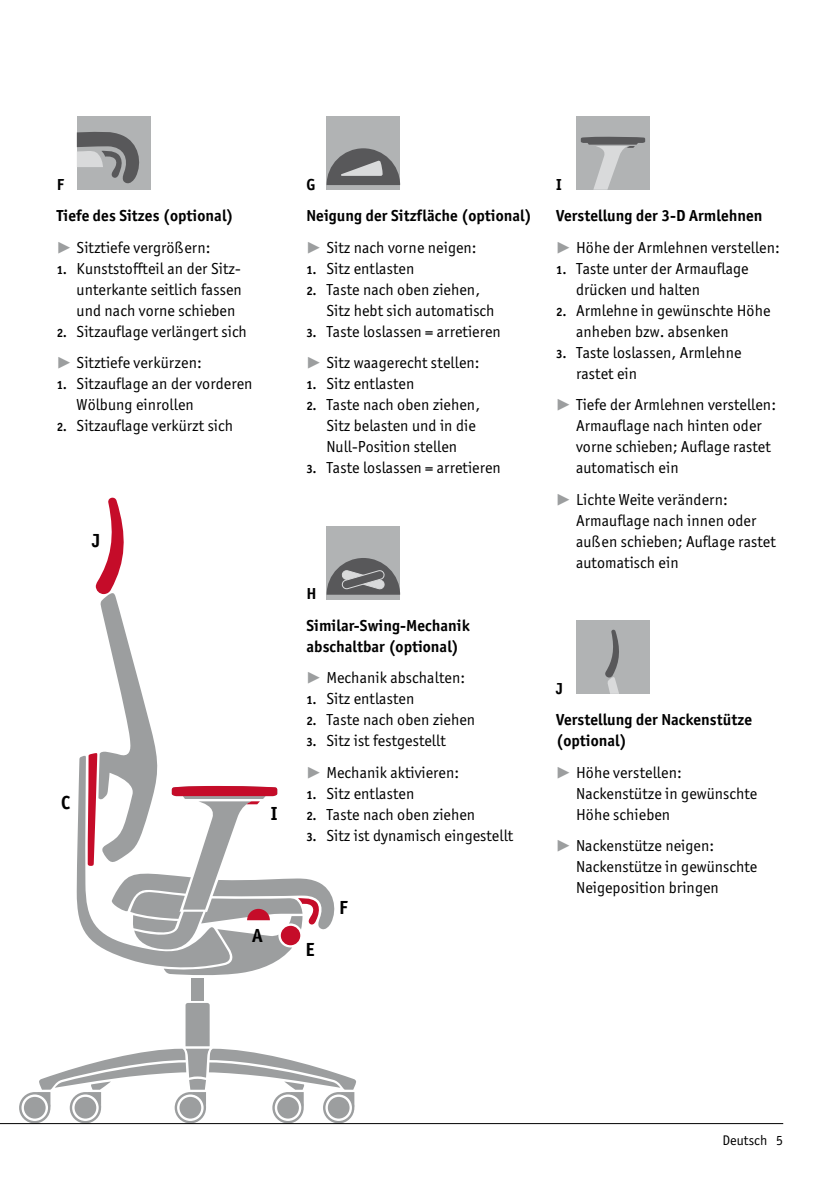
<style>
.page{position:relative;width:840px;height:1191px;background:#fff}
.page>*{position:absolute;margin:0;border:0;box-sizing:border-box;transform-origin:0 0}
.Subline_Bold{font:700 19px "Officina San Itc T";color:#000}
.Text_Book{font:16px/21px "Officina San Itc T";letter-spacing:.005em;color:#000}
.Normal_Bold{font:700 16px/21px "Officina San Itc T";letter-spacing:.005em;color:#000}
.t1{font:14px "Officina San Itc T";letter-spacing:.005em;color:#000}
.s1{font-family:"European Pi Four";font-size:15px;color:#9c9e9f}
.s2{font-weight:700;font-size:12px}
</style>
<div class="page">
<svg style="left:19px;top:1003px;width:337px;height:120px"></svg>
<div style="left:191px;top:977px;width:12px;height:23px;background:#9c9e9f"></div>
<hr style="left:0;top:1123px;width:782px;height:1px;background:#000">
<div style="left:77px;top:116px;width:73px;height:74px;background:#b1b3b4"></div>
<svg style="left:77px;top:131px;width:63px;height:53px"></svg>
<div style="left:326px;top:116px;width:74px;height:74px;background:#b1b3b4"></div>
<svg style="left:326px;top:148px;width:74px;height:37px"></svg>
<div style="left:576px;top:116px;width:73px;height:74px;background:#b1b3b4"></div>
<svg style="left:580px;top:137px;width:64px;height:53px"></svg>
<svg style="left:77px;top:497px;width:323px;height:478px"></svg>
<div style="left:576px;top:620px;width:73px;height:74px;background:#b1b3b4"></div>
<svg style="left:605px;top:629px;width:14px;height:65px"></svg>
<p class="Normal_Bold" style="left:57px;top:173px;width:9px">F</p>
<p class="Normal_Bold" style="left:57px;top:205px;width:178px">Tiefe des Sitzes (optional)</p>
<p class="Text_Book" style="left:57px;top:237px;width:155px"><span class="s1">P</span> Sitztiefe vergrößern:</p>
<p class="Text_Book" style="left:77px;top:258px;width:167px;text-align:justify;text-indent:-20px"><span class="s2">1.</span> Kunststoffteil an der Sitz&shy;unterkante seitlich fassen und nach vorne schieben</p>
<p class="Text_Book" style="left:57px;top:321px;width:191px"><span class="s2">2.</span> Sitzauflage verlängert sich</p>
<p class="Text_Book" style="left:57px;top:352px;width:146px"><span class="s1">P</span> Sitztiefe verkürzen:</p>
<p class="Text_Book" style="left:77px;top:373px;width:177px;text-indent:-20px"><span class="s2">1.</span> Sitzauflage an der vorderen<br>Wölbung einrollen</p>
<p class="Text_Book" style="left:57px;top:415px;width:178px"><span class="s2">2.</span> Sitzauflage verkürzt sich</p>
<p class="Subline_Bold" style="left:92px;top:528px;width:10px">J</p>
<p class="Subline_Bold" style="left:61px;top:791px;width:10px">C</p>
<p class="Subline_Bold" style="left:271px;top:801px;width:8px">I</p>
<p class="Subline_Bold" style="left:252px;top:924px;width:12px">A</p>
<p class="Normal_Bold" style="left:306px;top:173px;width:10px">G</p>
<p class="Normal_Bold" style="left:306px;top:205px;width:227px">Neigung der Sitzfläche (optional)</p>
<p class="Text_Book" style="left:306px;top:237px;width:171px"><span class="s1">P</span> Sitz nach vorne neigen:</p>
<p class="Text_Book" style="left:306px;top:258px;width:109px"><span class="s2">1.</span> Sitz entlasten</p>
<p class="Text_Book" style="left:306px;top:279px;width:175px"><span class="s2">2.</span> Taste nach oben ziehen,</p>
<p class="Text_Book" style="left:326px;top:300px;width:170px">Sitz hebt sich automatisch</p>
<p class="Text_Book" style="left:306px;top:321px;width:196px"><span class="s2">3.</span> Taste loslassen = arretieren</p>
<p class="Text_Book" style="left:306px;top:352px;width:174px"><span class="s1">P</span> Sitz waagerecht stellen:</p>
<p class="Text_Book" style="left:306px;top:373px;width:109px"><span class="s2">1.</span> Sitz entlasten</p>
<p class="Text_Book" style="left:306px;top:394px;width:175px"><span class="s2">2.</span> Taste nach oben ziehen,</p>
<p class="Text_Book" style="left:326px;top:415px;width:151px">Sitz belasten und in die</p>
<p class="Text_Book" style="left:326px;top:436px;width:132px">Null-Position stellen</p>
<p class="Text_Book" style="left:306px;top:457px;width:196px"><span class="s2">3.</span> Taste loslassen = arretieren</p>
<p class="Normal_Bold" style="left:306px;top:583px;width:12px">H</p>
<p class="Normal_Bold" style="left:306px;top:614px;width:165px">Similar-Swing-Mechanik</p>
<p class="Normal_Bold" style="left:306px;top:635px;width:154px">abschaltbar (optional)</p>
<p class="Text_Book" style="left:306px;top:667px;width:160px"><span class="s1">P</span> Mechanik abschalten:</p>
<p class="Text_Book" style="left:306px;top:688px;width:109px"><span class="s2">1.</span> Sitz entlasten</p>
<p class="Text_Book" style="left:306px;top:709px;width:170px"><span class="s2">2.</span> Taste nach oben ziehen</p>
<p class="Text_Book" style="left:306px;top:730px;width:141px"><span class="s2">3.</span> Sitz ist festgestellt</p>
<p class="Text_Book" style="left:306px;top:762px;width:154px"><span class="s1">P</span> Mechanik aktivieren:</p>
<p class="Text_Book" style="left:306px;top:783px;width:109px"><span class="s2">1.</span> Sitz entlasten</p>
<p class="Text_Book" style="left:306px;top:804px;width:170px"><span class="s2">2.</span> Taste nach oben ziehen</p>
<p class="Text_Book" style="left:306px;top:825px;width:208px"><span class="s2">3.</span> Sitz ist dynamisch eingestellt</p>
<p class="Subline_Bold" style="left:305px;top:938px;width:11px">E</p>
<p class="Subline_Bold" style="left:339px;top:896px;width:10px">F</p>
<p class="Normal_Bold" style="left:556px;top:173px;width:7px">I</p>
<p class="Normal_Bold" style="left:556px;top:205px;width:208px">Verstellung der 3-D Armlehnen</p>
<p class="Text_Book" style="left:556px;top:237px;width:225px"><span class="s1">P</span> Höhe der Armlehnen verstellen:</p>
<p class="Text_Book" style="left:556px;top:258px;width:194px"><span class="s2">1.</span> Taste unter der Armauflage</p>
<p class="Text_Book" style="left:575px;top:279px;width:125px">drücken und halten</p>
<p class="Text_Book" style="left:575px;top:300px;width:196px;text-indent:-20px"><span class="s2">2.</span> Armlehne in gewünschte Höhe anheben bzw. absenken</p>
<p class="Text_Book" style="left:556px;top:342px;width:187px"><span class="s2">3.</span> Taste loslassen, Armlehne</p>
<p class="Text_Book" style="left:575px;top:363px;width:62px">rastet ein</p>
<p class="Text_Book" style="left:556px;top:394px;width:221px"><span class="s1">P</span> Tiefe der Armlehnen verstellen:</p>
<p class="Text_Book" style="left:575px;top:415px;width:187px">Armauflage nach hinten oder</p>
<p class="Text_Book" style="left:575px;top:436px;width:196px">vorne schieben; Auflage rastet</p>
<p class="Text_Book" style="left:575px;top:457px;width:104px">automatisch ein</p>
<p class="Text_Book" style="left:556px;top:489px;width:173px"><span class="s1">P</span> Lichte Weite verändern:</p>
<p class="Text_Book" style="left:575px;top:510px;width:201px">Armauflage nach innen oder außen schieben; Auflage rastet</p>
<p class="Text_Book" style="left:575px;top:552px;width:104px">automatisch ein</p>
<p class="Normal_Bold" style="left:556px;top:677px;width:8px">J</p>
<p class="Normal_Bold" style="left:556px;top:709px;width:197px">Verstellung der Nackenstütze (optional)</p>
<p class="Text_Book" style="left:556px;top:762px;width:127px"><span class="s1">P</span> Höhe verstellen:</p>
<p class="Text_Book" style="left:575px;top:783px;width:183px">Nackenstütze in gewünschte</p>
<p class="Text_Book" style="left:575px;top:804px;width:96px">Höhe schieben</p>
<p class="Text_Book" style="left:556px;top:835px;width:159px"><span class="s1">P</span> Nackenstütze neigen:</p>
<p class="Text_Book" style="left:575px;top:856px;width:183px">Nackenstütze in gewünschte</p>
<p class="Text_Book" style="left:575px;top:877px;width:144px">Neigeposition bringen</p>
<p class="t1" style="left:722px;top:1132px;width:62px">Deutsch 5</p>
</div>
